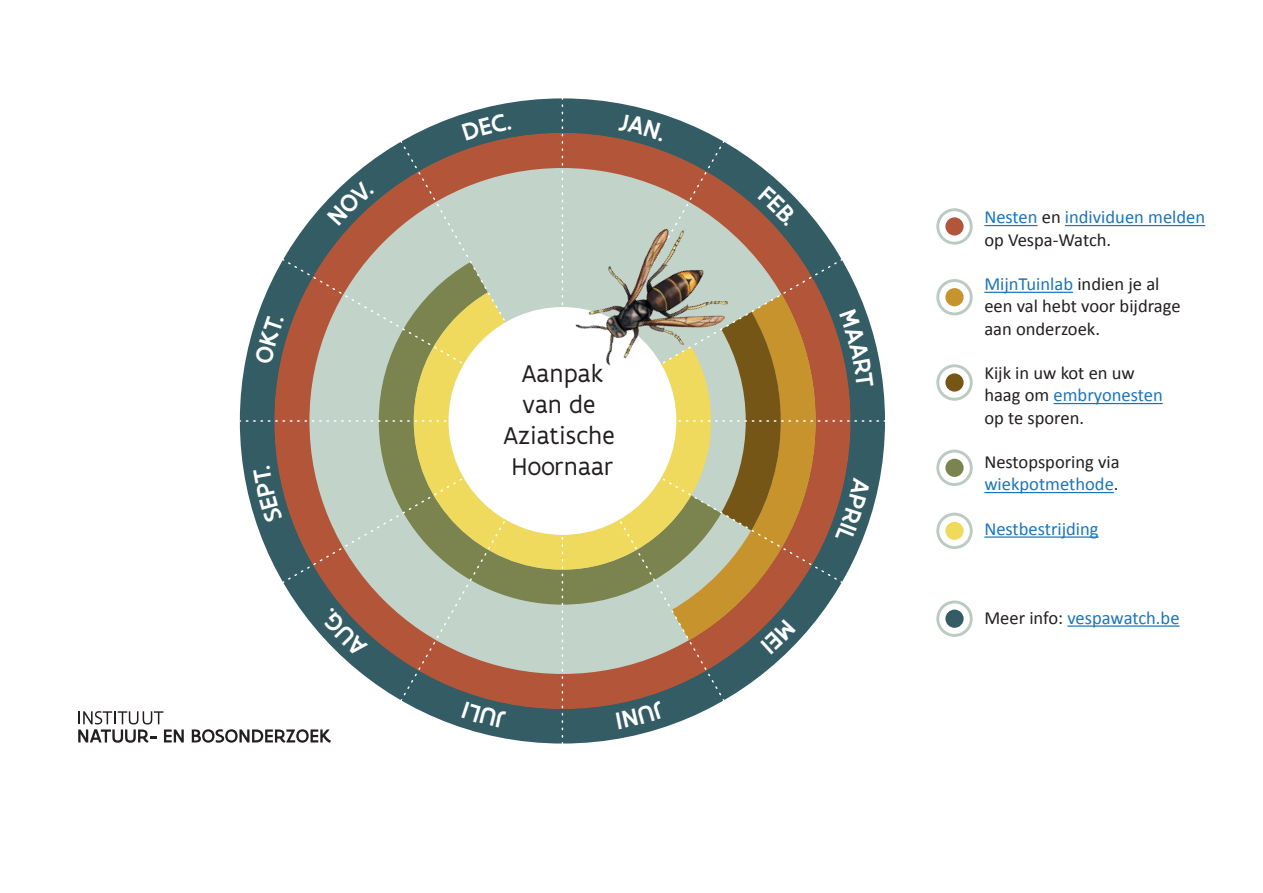
<style>
.page{position:relative;width:1263px;height:893px;background:#fff}
.page>*{position:absolute;margin:0;border:0;box-sizing:border-box;transform-origin:0 0}
.t1{font:25.95px/31.2px "Flanders Art Sans";color:#231f20;text-align:center}
.t2{font:18.6px/22.2px "Calibri";color:#231f20}
.t3{font:18.6px/22.2px "Calibri";color:#1b75bb}
.s1{color:#231f20}
.s2{color:#1b75bb}
</style>
<div class="page">
<svg style="left:936px;top:208px;width:37px;height:37px"></svg>
<div style="left:945px;top:217px;width:19px;height:19px;background:#b25538;border-radius:50%"></div>
<svg style="left:936px;top:279px;width:37px;height:36px"></svg>
<div style="left:945px;top:288px;width:19px;height:18px;background:#c7932c;border-radius:50%"></div>
<svg style="left:936px;top:364px;width:37px;height:37px"></svg>
<div style="left:945px;top:373px;width:19px;height:19px;background:#765617;border-radius:50%"></div>
<svg style="left:936px;top:450px;width:37px;height:36px"></svg>
<div style="left:945px;top:459px;width:19px;height:18px;background:#7b834e;border-radius:50%"></div>
<svg style="left:936px;top:513px;width:37px;height:36px"></svg>
<div style="left:945px;top:522px;width:19px;height:18px;background:#efda5d;border-radius:50%"></div>
<hr style="left:984px;top:225px;width:53px;height:1px;background:#1b75bb">
<hr style="left:1065px;top:225px;width:140px;height:1px;background:#1b75bb">
<hr style="left:984px;top:292px;width:89px;height:1px;background:#1b75bb">
<hr style="left:1053px;top:403px;width:110px;height:1px;background:#1b75bb">
<hr style="left:984px;top:492px;width:130px;height:1px;background:#1b75bb">
<hr style="left:984px;top:536px;width:115px;height:2px;background:#1b75bb">
<hr style="left:1067px;top:625px;width:112px;height:2px;background:#1b75bb">
<svg style="left:936px;top:600px;width:37px;height:37px"></svg>
<div style="left:945px;top:610px;width:19px;height:18px;background:#335c64;border-radius:50%"></div>
<svg style="left:78px;top:711px;width:106px;height:32px"></svg>
<svg style="left:192px;top:98px;width:693px;height:646px"></svg>
<h1 class="t1" style="left:503px;top:357px;width:113px">Aanpak van de<br>Aziatische<br>Hoornaar</h1>
<p class="t3" style="left:984px;top:206px;width:222px">Nesten <span class="s1">en</span> individuen melden <span class="s1">op Vespa-Watch.</span></p>
<p class="t2" style="left:984px;top:273px;width:198px"><span class="s2">MijnTuinlab</span> indien je al een val hebt voor bijdrage aan onderzoek.</p>
<p class="t2" style="left:984px;top:362px;width:180px">Kijk in uw kot en uw haag om <span class="s2">embryonesten </span>op te sporen.</p>
<p class="t2" style="left:984px;top:451px;width:137px">Nestopsporing via <span class="s2">wiekpotmethode</span>.</p>
<p class="t3" style="left:984px;top:518px;width:116px">Nestbestrijding</p>
<p class="t3" style="left:984px;top:607px;width:197px"><span class="s1">Meer info:</span> vespawatch.be</p>
</div>
